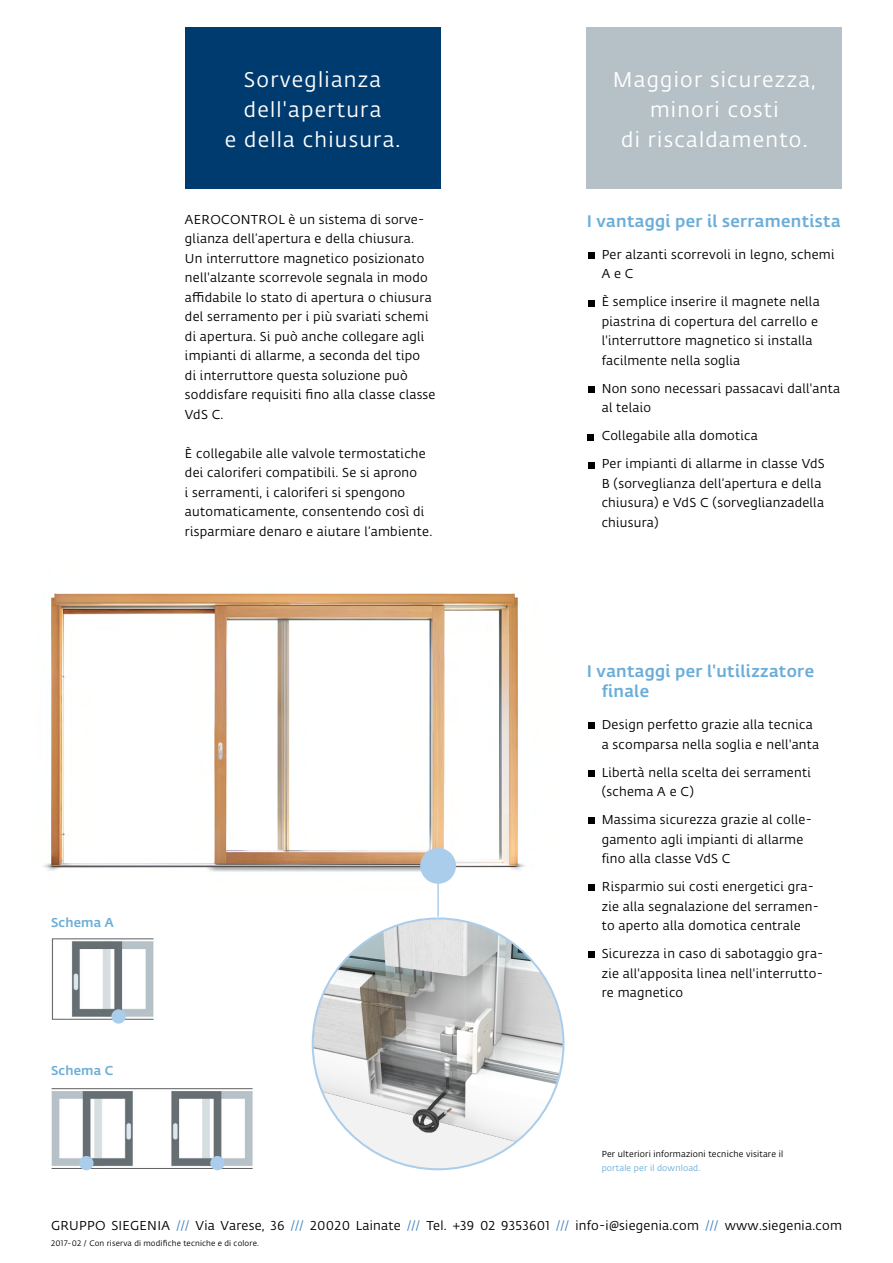
<style>
.page{position:relative;width:893px;height:1263px;background:#fff}
.page>*{position:absolute;margin:0;border:0;box-sizing:border-box;transform-origin:0 0}
.t1{font:21px/30px "Fedra Sans Alt Pro";letter-spacing:.06em;color:#fff;text-align:center}
.t2{font:500 16.5px/19.5px "Fedra Sans Alt Pro";letter-spacing:.02em;color:#6badd9}
.t3{font:12.75px/19.5px "Fedra Sans Alt Pro";letter-spacing:.02em;color:#000}
.t4{font:500 12.75px "Fedra Sans Alt Pro";letter-spacing:.02em;color:#6badd9}
.t5{font:8.7px "Fedra Sans Alt Pro";letter-spacing:.02em;color:#000}
.t6{font:8.7px "Fedra Sans Alt Pro";letter-spacing:.02em;color:#6badd9}
.t7{font:7.8px "Fedra Sans Alt Pro";letter-spacing:.02em;color:#000}
.s1{color:#4483c2}
</style>
<div class="page">
<div style="left:185px;top:28px;width:255px;height:161px;background:#003b70"></div>
<div style="left:587px;top:28px;width:255px;height:161px;background:#b6c1c7"></div>
<img style="left:43px;top:593px;width:552px;height:333px">
<div style="left:589px;top:252px;width:6px;height:7px;background:#000"></div>
<svg style="left:589px;top:300px;width:6px;height:6px"></svg>
<div style="left:589px;top:386px;width:6px;height:7px;background:#000"></div>
<svg style="left:587px;top:434px;width:6px;height:6px"></svg>
<svg style="left:589px;top:462px;width:6px;height:6px"></svg>
<svg style="left:589px;top:723px;width:6px;height:6px"></svg>
<div style="left:589px;top:770px;width:6px;height:7px;background:#000"></div>
<svg style="left:589px;top:818px;width:6px;height:6px"></svg>
<svg style="left:589px;top:885px;width:6px;height:6px"></svg>
<svg style="left:589px;top:952px;width:6px;height:6px"></svg>
<img style="left:51px;top:1088px;width:202px;height:83px">
<img style="left:313px;top:918px;width:250px;height:251px;border-radius:125px">
<img style="left:43px;top:920px;width:132px;height:100px">
<div style="left:420px;top:848px;width:36px;height:36px;background:#abcdec;border-radius:50%"></div>
<hr style="left:437px;top:881px;width:2px;height:36px;background:#abcdec">
<div style="left:111px;top:1009px;width:15px;height:15px;background:#abcdec;border-radius:50%"></div>
<div style="left:79px;top:1156px;width:15px;height:14px;background:#abcdec;border-radius:50%"></div>
<div style="left:210px;top:1156px;width:15px;height:14px;background:#abcdec;border-radius:50%"></div>
<h1 class="t1" style="left:225px;top:64px;width:177px">Sorveglianza dell'apertura<br>e della chiusura.</h1>
<h1 class="t1" style="left:613px;top:64px;width:204px">Maggior sicurezza, minori costi<br>di riscaldamento.</h1>
<p class="t3" style="left:185px;top:209px;width:252px">AEROCONTROL è un sistema di sorve&shy;glianza dell’apertura e della chiusura.<br>Un interruttore magnetico posizionato nell'alzante scorrevole segnala in modo affidabile lo stato di apertura o chiusura del serramento per i più svariati schemi di apertura. Si può anche collegare agli impianti di allarme, a seconda del tipo<br>di interruttore questa soluzione può soddisfare requisiti fino alla classe classe VdS C.</p>
<p class="t3" style="left:185px;top:443px;width:249px">È collegabile alle valvole termostatiche dei caloriferi compatibili. Se si aprono<br>i serramenti, i caloriferi si spengono automaticamente, consentendo così di risparmiare denaro e aiutare l’ambiente.</p>
<p class="t4" style="left:51px;top:913px;width:64px">Schema A</p>
<p class="t4" style="left:51px;top:1061px;width:64px">Schema C</p>
<p class="t2" style="left:587px;top:210px;width:255px">I vantaggi per il serramentista</p>
<p class="t3" style="left:602px;top:244px;width:234px">Per alzanti scorrevoli in legno, schemi<br>A e C</p>
<p class="t3" style="left:602px;top:292px;width:220px">È semplice inserire il magnete nella piastrina di copertura del carrello e l'interruttore magnetico si installa facilmente nella soglia</p>
<p class="t3" style="left:602px;top:378px;width:240px">Non sono necessari passacavi dall'anta al telaio</p>
<p class="t3" style="left:602px;top:421px;width:224px;line-height:28px">Collegabile alla domotica<br>Per impianti di allarme in classe VdS</p>
<p class="t3" style="left:602px;top:473px;width:224px">B (sorveglianza dell’apertura e della chiusura) e VdS C (sorveglianzadella chiusura)</p>
<p class="t2" style="left:602px;top:661px;width:214px;text-indent:-15px">I vantaggi per l'utilizzatore finale</p>
<p class="t3" style="left:602px;top:714px;width:219px">Design perfetto grazie alla tecnica a scomparsa nella soglia e nell'anta</p>
<p class="t3" style="left:602px;top:762px;width:211px">Libertà nella scelta dei serramenti (schema A e C)</p>
<p class="t3" style="left:602px;top:809px;width:212px">Massima sicurezza grazie al colle&shy;gamento agli impianti di allarme fino alla classe VdS C</p>
<p class="t3" style="left:602px;top:876px;width:219px">Risparmio sui costi energetici gra&shy;zie alla segnalazione del serramen&shy;to aperto alla domotica centrale</p>
<p class="t3" style="left:602px;top:943px;width:223px;text-align:justify">Sicurezza in caso di sabotaggio gra&shy;zie all'apposita linea nell'interrutto&shy;re magnetico</p>
<p class="t5" style="left:602px;top:1148px;width:183px">Per ulteriori informazioni tecniche visitare il</p>
<p class="t6" style="left:602px;top:1161px;width:100px">portale per il download.</p>
<p class="t3" style="left:51px;top:1216px;width:792px">GRUPPO SIEGENIA <span class="s1">///</span> Via Varese, 36 <span class="s1">///</span> 20020 Lainate <span class="s1">///</span> Tel. +39 02 9353601 <span class="s1">///</span> info-i@siegenia.com <span class="s1">///</span> www.siegenia.com</p>
<p class="t7" style="left:51px;top:1237px;width:209px">2017-02 / Con riserva di modifiche tecniche e di colore.</p>
</div>
